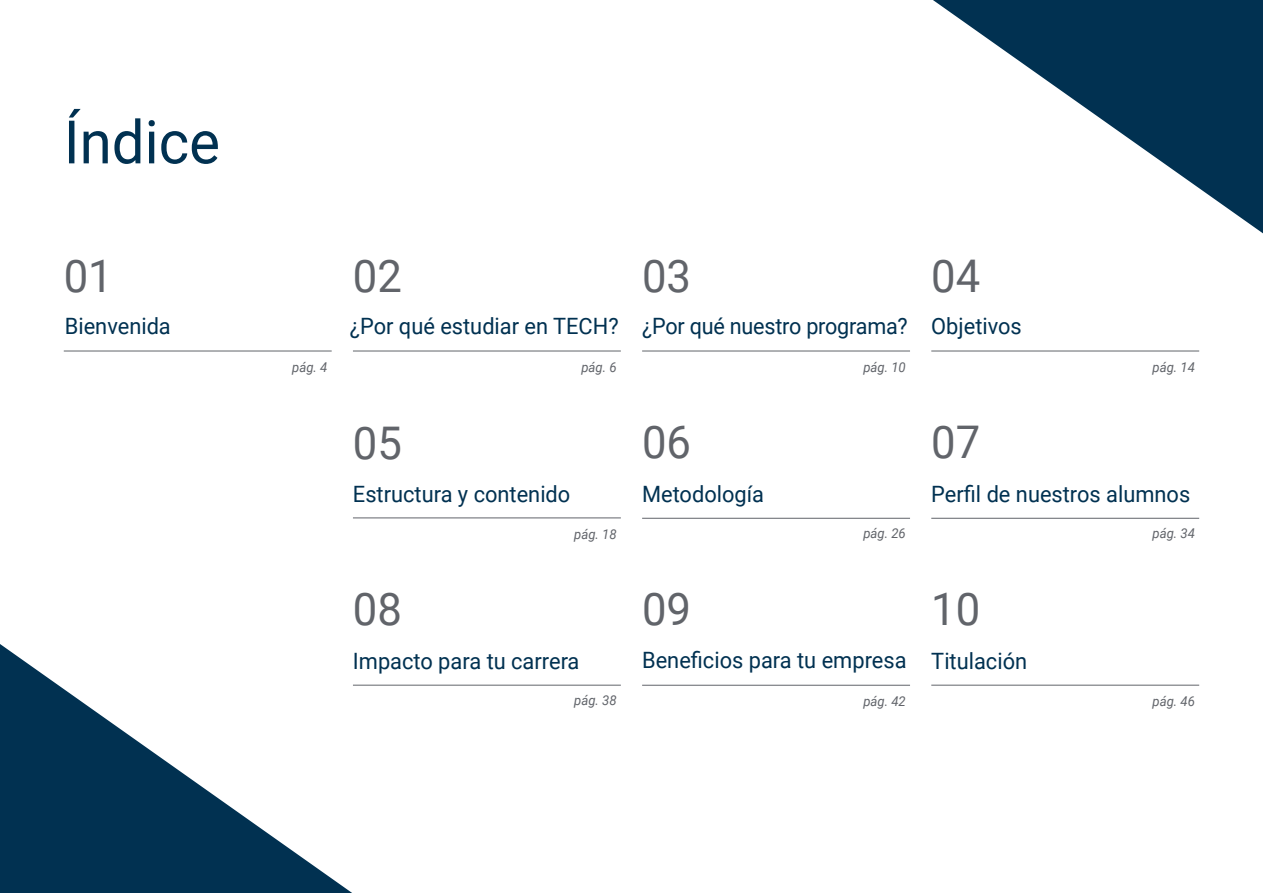
<style>
.page{position:relative;width:1263px;height:893px;background:#fff}
.page>*{position:absolute;margin:0;border:0;box-sizing:border-box;transform-origin:0 0}
.t1{font:60px "Roboto";color:#013151}
.t2{font:45px "Roboto";color:#61646a}
.t3{font:22.5px "Roboto";color:#013151}
.t4{font:22.5px "Roboto";color:#013151;scale:.96 1}
.t5{font:italic 13.5px "Roboto";color:#61646a}
</style>
<div class="page">
<svg style="left:933px;top:0;width:330px;height:233px"></svg>
<svg style="left:0;top:644px;width:352px;height:249px"></svg>
<hr style="left:64px;top:351px;width:268px;height:1px;background:#61646a">
<hr style="left:642px;top:518px;width:268px;height:1px;background:#61646a">
<hr style="left:642px;top:685px;width:268px;height:1px;background:#61646a">
<hr style="left:353px;top:351px;width:268px;height:1px;background:#61646a">
<hr style="left:353px;top:517px;width:268px;height:1px;background:#61646a">
<hr style="left:931px;top:518px;width:268px;height:1px;background:#61646a">
<hr style="left:931px;top:685px;width:268px;height:1px;background:#61646a">
<hr style="left:642px;top:351px;width:268px;height:1px;background:#61646a">
<hr style="left:353px;top:685px;width:268px;height:1px;background:#61646a">
<hr style="left:931px;top:351px;width:268px;height:1px;background:#61646a">
<h1 class="t1" style="left:64px;top:100px;width:158px">Índice</h1>
<h2 class="t2" style="left:64px;top:245px;width:51px">01</h2>
<h2 class="t2" style="left:353px;top:245px;width:51px">02</h2>
<h2 class="t2" style="left:642px;top:245px;width:51px">03</h2>
<h2 class="t2" style="left:931px;top:245px;width:51px">04</h2>
<p class="t3" style="left:65px;top:310px;width:108px">Bienvenida</p>
<p class="t3" style="left:931px;top:310px;width:92px">Objetivos</p>
<p class="t3" style="left:350px;top:310px;width:270px">¿Por qué estudiar en TECH?</p>
<p class="t4" style="left:642px;top:310px;width:278px">¿Por qué nuestro programa?</p>
<p class="t5" style="left:292px;top:358px;width:37px">pág. 4</p>
<h2 class="t2" style="left:353px;top:411px;width:51px">05</h2>
<p class="t5" style="left:581px;top:358px;width:37px">pág. 6</p>
<h2 class="t2" style="left:642px;top:411px;width:51px">06</h2>
<p class="t5" style="left:863px;top:358px;width:44px">pág. 10</p>
<h2 class="t2" style="left:931px;top:411px;width:51px">07</h2>
<p class="t5" style="left:1152px;top:358px;width:44px">pág. 14</p>
<p class="t3" style="left:353px;top:478px;width:219px">Estructura y contenido</p>
<p class="t3" style="left:642px;top:478px;width:123px">Metodología</p>
<p class="t3" style="left:931px;top:478px;width:261px">Perfil de nuestros alumnos</p>
<h2 class="t2" style="left:353px;top:578px;width:51px">08</h2>
<p class="t5" style="left:863px;top:524px;width:44px">pág. 26</p>
<p class="t5" style="left:574px;top:525px;width:44px">pág. 18</p>
<p class="t5" style="left:1152px;top:524px;width:44px">pág. 34</p>
<h2 class="t2" style="left:642px;top:578px;width:51px">09</h2>
<h2 class="t2" style="left:931px;top:578px;width:51px">10</h2>
<p class="t3" style="left:353px;top:645px;width:228px">Impacto para tu carrera</p>
<p class="t5" style="left:574px;top:691px;width:44px">pág. 38</p>
<p class="t3" style="left:642px;top:644px;width:387px">Beneficios para tu empresa Titulación</p>
<p class="t5" style="left:863px;top:692px;width:44px">pág. 42</p>
<p class="t5" style="left:1152px;top:692px;width:44px">pág. 46</p>
</div>
